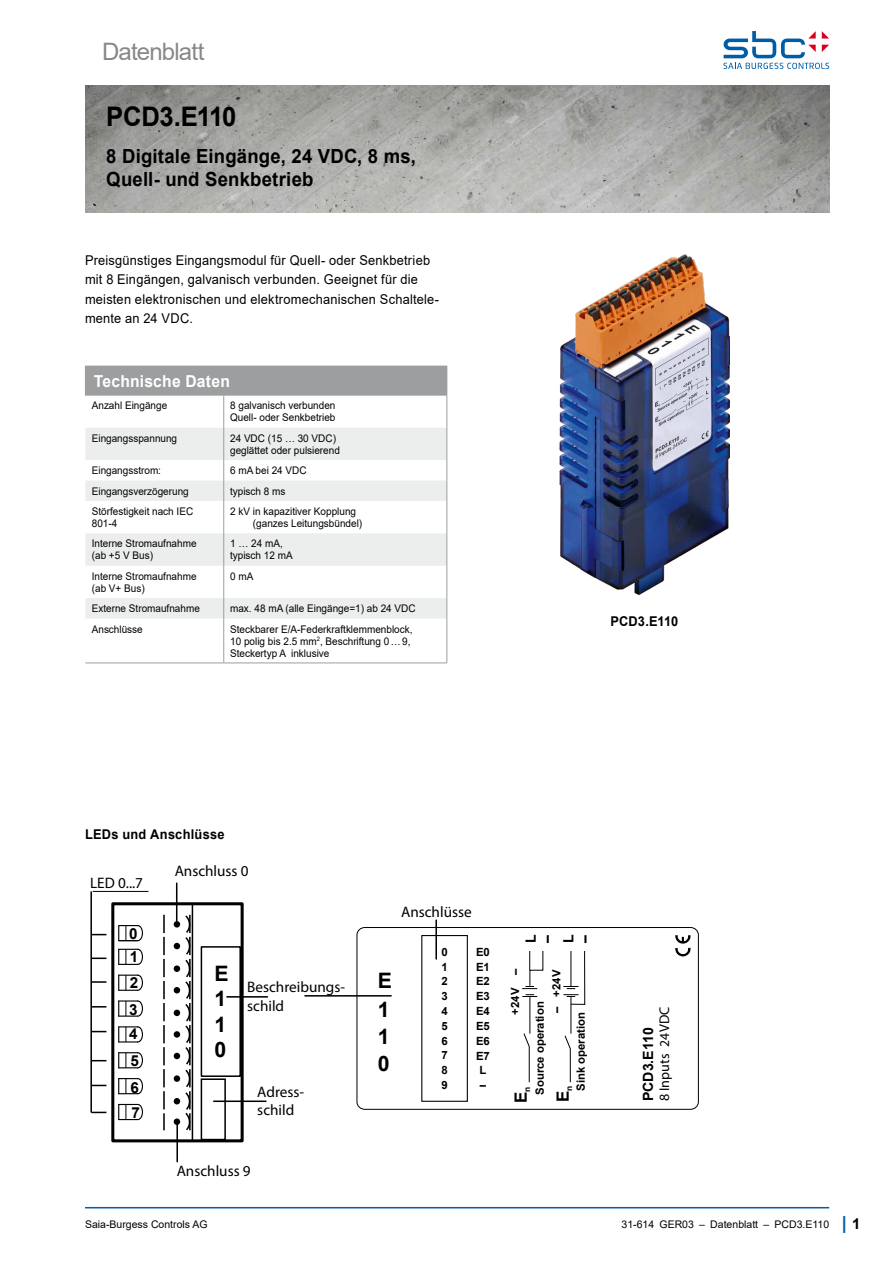
<style>
.page{position:relative;width:893px;height:1263px;background:#fff}
.page>*{position:absolute;margin:0;border:0;box-sizing:border-box;transform-origin:0 0}
.Head__Productname_bo{font:700 27px "Arial";letter-spacing:-.025em;color:#000;scale:.95 1}
.t1{font:24px "Arial";letter-spacing:-.035em;color:#87888a}
.t2{font:700 21.3px/25.5px "Arial";color:#000}
.Head__Produkt_shortd{font:700 19.5px/23.4px "Arial";letter-spacing:.01em;color:#000;scale:.95 1}
.t3{font:700 16.95px "Arial";color:#000}
.Tables__Titel__11_12{font:700 16.5px "Arial";letter-spacing:.015em;color:#fff;scale:.95 1}
.t4{font:15.15px/18.3px "Myriad Pro";color:#000}
.t5{font:700 15.15px/25.5px "Arial";color:#000;text-align:justify}
.t6{font:700 14.1px/15.8px "Arial";color:#000}
.t7{font:14.1px "Myriad Pro";color:#000}
.Text__left_justified{font:13.5px/19.5px "Arial";letter-spacing:.015em;color:#000;scale:.95 1}
.Text__left_justified-2{font:700 13.5px "Arial";letter-spacing:.02em;color:#000;scale:.95 1}
.Text__left_justified-3{font:700 13.5px "Arial";color:#000;scale:.95 1}
.t8{font:700 11.4px/14.9px "Arial";color:#000;text-align:justify}
.Text__left_justified-4{font:10.5px/12px "Arial";color:#000;scale:.95 1}
.Text__left_justified-5{font:10.5px "Arial";color:#000}
.s1{font-family:"Myriad Pro";font-weight:400;font-size:13.65px}
.s2{font-family:"Myriad Pro";font-weight:400}
.s3{font-weight:700;font-size:18px;color:#005ea8}
.s4{font-weight:700;font-size:15px}
</style>
<div class="page">
<img style="left:559px;top:254px;width:170px;height:341px">
<img style="left:85px;top:85px;width:744px;height:128px">
<svg style="left:723px;top:31px;width:106px;height:38px"></svg>
<hr style="left:85px;top:1207px;width:744px;height:1px;background:#005ea8">
<div style="left:85px;top:366px;width:362px;height:29px;background:#9c9e9f"></div>
<svg style="left:86px;top:396px;width:360px;height:266px"></svg>
<svg style="left:85px;top:428px;width:361px;height:190px;fill:#eceded"></svg>
<hr style="left:85px;top:395px;width:139px;height:1px;background:#9c9e9f">
<hr style="left:224px;top:395px;width:223px;height:1px;background:#9c9e9f">
<hr style="left:223px;top:395px;width:1px;height:33px;background:#9c9e9f">
<hr style="left:446px;top:395px;width:1px;height:33px;background:#9c9e9f">
<hr style="left:223px;top:428px;width:1px;height:32px;background:#9c9e9f">
<hr style="left:446px;top:428px;width:1px;height:32px;background:#9c9e9f">
<svg style="left:223px;top:460px;width:1px;height:41px"></svg>
<svg style="left:446px;top:460px;width:1px;height:41px"></svg>
<hr style="left:223px;top:501px;width:1px;height:32px;background:#9c9e9f">
<hr style="left:446px;top:501px;width:1px;height:32px;background:#9c9e9f">
<hr style="left:223px;top:533px;width:1px;height:33px;background:#9c9e9f">
<hr style="left:446px;top:533px;width:1px;height:33px;background:#9c9e9f">
<hr style="left:223px;top:566px;width:1px;height:32px;background:#9c9e9f">
<hr style="left:446px;top:566px;width:1px;height:32px;background:#9c9e9f">
<svg style="left:223px;top:598px;width:1px;height:20px"></svg>
<svg style="left:446px;top:598px;width:1px;height:20px"></svg>
<hr style="left:223px;top:618px;width:1px;height:44px;background:#9c9e9f">
<hr style="left:446px;top:618px;width:1px;height:44px;background:#9c9e9f">
<hr style="left:85px;top:662px;width:139px;height:1px;background:#9c9e9f">
<hr style="left:224px;top:662px;width:223px;height:1px;background:#9c9e9f">
<svg style="left:523px;top:1033px;width:7px;height:50px"></svg>
<hr style="left:529px;top:997px;width:1px;height:36px;background:#000">
<svg style="left:522px;top:951px;width:22px;height:46px"></svg>
<svg style="left:564px;top:1035px;width:7px;height:48px"></svg>
<hr style="left:570px;top:997px;width:1px;height:36px;background:#000">
<svg style="left:563px;top:951px;width:23px;height:54px"></svg>
<hr style="left:570px;top:951px;width:1px;height:35px;background:#000">
<div style="left:357px;top:927px;width:342px;height:183px;border:1px solid #000;border-radius:8px"></div>
<svg style="left:675px;top:935px;width:15px;height:21px"></svg>
<div style="left:421px;top:935px;width:47px;height:167px;border:1px solid #000"></div>
<div style="left:111px;top:902px;width:133px;height:240px;border:3px solid #000"></div>
<svg style="left:118px;top:1078px;width:25px;height:16px"></svg>
<svg style="left:118px;top:1104px;width:25px;height:16px"></svg>
<svg style="left:118px;top:1052px;width:25px;height:16px"></svg>
<svg style="left:118px;top:1026px;width:25px;height:17px"></svg>
<svg style="left:118px;top:1000px;width:25px;height:17px"></svg>
<svg style="left:118px;top:974px;width:25px;height:17px"></svg>
<svg style="left:118px;top:948px;width:25px;height:17px"></svg>
<svg style="left:118px;top:925px;width:25px;height:16px"></svg>
<svg style="left:163px;top:915px;width:2px;height:215px"></svg>
<svg style="left:174px;top:914px;width:17px;height:217px"></svg>
<div style="left:174px;top:1118px;width:6px;height:7px;background:#000;border-radius:50%"></div>
<hr style="left:192px;top:904px;width:1px;height:237px;background:#000">
<div style="left:201px;top:1078px;width:25px;height:62px;border:2px solid #000"></div>
<div style="left:201px;top:946px;width:40px;height:131px;border:2px solid #000"></div>
<hr style="left:90px;top:891px;width:2px;height:221px;background:#000">
<svg style="left:92px;top:934px;width:14px;height:1px"></svg>
<svg style="left:92px;top:957px;width:14px;height:2px"></svg>
<svg style="left:92px;top:981px;width:14px;height:2px"></svg>
<svg style="left:92px;top:1006px;width:14px;height:1px"></svg>
<svg style="left:92px;top:1031px;width:14px;height:1px"></svg>
<svg style="left:92px;top:1060px;width:14px;height:1px"></svg>
<svg style="left:92px;top:1085px;width:14px;height:1px"></svg>
<svg style="left:91px;top:1112px;width:15px;height:1px"></svg>
<hr style="left:227px;top:996px;width:40px;height:1px;background:#000">
<hr style="left:213px;top:1100px;width:53px;height:2px;background:#000">
<hr style="left:305px;top:995px;width:86px;height:1px;background:#000">
<hr style="left:176px;top:1123px;width:2px;height:39px;background:#000">
<hr style="left:176px;top:883px;width:1px;height:39px;background:#000">
<hr style="left:435px;top:920px;width:2px;height:39px;background:#000">
<h2 class="t1" style="left:102px;top:35px;width:104px">Datenblatt</h2>
<p class="Head__Productname_bo" style="left:106px;top:97px;width:139px">PCD3.E110</p>
<p class="Head__Produkt_shortd" style="left:106px;top:145px;width:328px">8 Digitale Eingänge, 24 VDC, 8 ms,<br>Quell- und Senkbetrieb</p>
<p class="Text__left_justified" style="left:85px;top:250px;width:374px">Preisgünstiges Eingangsmodul für Quell- oder Senkbetrieb mit 8 Eingängen, galvanisch verbunden. Geeignet für die meisten elektronischen und elektromechanischen Schaltele&shy;mente an 24 VDC.</p>
<p class="Tables__Titel__11_12" style="left:94px;top:369px;width:145px">Technische Daten</p>
<p class="Text__left_justified-4" style="left:92px;top:400px;width:81px">Anzahl Eingänge</p>
<p class="Text__left_justified-4" style="left:230px;top:400px;width:112px">8 galvanisch verbunden<br>Quell- oder Senkbetrieb</p>
<p class="Text__left_justified-4" style="left:92px;top:432px;width:91px">Eingangsspannung</p>
<p class="Text__left_justified-4" style="left:230px;top:432px;width:117px">24 VDC (15 … 30 VDC) geglättet oder pulsierend</p>
<p class="Text__left_justified-4" style="left:92px;top:464px;width:74px">Eingangsstrom:</p>
<p class="Text__left_justified-4" style="left:230px;top:464px;width:82px">6 mA bei 24 VDC</p>
<p class="Text__left_justified-4" style="left:92px;top:485px;width:104px">Eingangsverzögerung</p>
<p class="Text__left_justified-4" style="left:230px;top:485px;width:60px">typisch 8 ms</p>
<p class="Text__left_justified-4" style="left:92px;top:505px;width:108px">Störfestigkeit nach IEC<br>801-4</p>
<p class="Text__left_justified-4" style="left:253px;top:505px;width:116px;text-indent:-23px">2 kV in kapazitiver Kopplung (ganzes Leitungsbündel)</p>
<p class="Text__left_justified-4" style="left:92px;top:538px;width:112px">Interne Stromaufnahme (ab +5 V Bus)</p>
<p class="Text__left_justified-4" style="left:230px;top:538px;width:67px">1 … 24 mA, typisch 12 mA</p>
<p class="Text__left_justified-4" style="left:92px;top:570px;width:112px">Interne Stromaufnahme (ab V+ Bus)</p>
<p class="Text__left_justified-4" style="left:230px;top:570px;width:26px">0 mA</p>
<p class="Text__left_justified-4" style="left:92px;top:602px;width:115px">Externe Stromaufnahme</p>
<p class="Text__left_justified-4" style="left:230px;top:602px;width:197px">max. 48 mA (alle Eingänge=1) ab 24 VDC</p>
<p class="Text__left_justified-4" style="left:92px;top:623px;width:55px">Anschlüsse</p>
<p class="Text__left_justified-4" style="left:230px;top:623px;width:193px">Steckbarer E/A-Federkraftklemmenblock,<br>10 polig bis 2.5 mm<sup>2</sup>, Beschriftung 0…9,<br>Steckertyp A inklusive</p>
<p class="Text__left_justified-3" style="left:610px;top:612px;width:73px">PCD3.E110</p>
<p class="Text__left_justified-2" style="left:85px;top:825px;width:149px">LEDs und Anschlüsse</p>
<p class="t4" style="left:90px;top:874px;width:55px">LED 0...7</p>
<p class="t5" style="left:129px;top:922px;width:11px;line-height:23.1px">0<br>1</p>
<p class="t5" style="left:129px;top:970px;width:11px">2<br>3<br>4</p>
<p class="t5" style="left:131px;top:1048px;width:11px">5<br>6<br>7</p>
<p class="t4" style="left:175px;top:862px;width:76px">Anschluss 0</p>
<p class="t2" style="left:214px;top:961px;width:16px;text-align:justify">E 1<br>1<br>0</p>
<p class="t4" style="left:247px;top:978px;width:99px">Beschreibungs&shy;schild</p>
<p class="t4" style="left:257px;top:1083px;width:48px">Adress&shy;schild</p>
<p class="t4" style="left:177px;top:1162px;width:76px">Anschluss 9</p>
<p class="Text__left_justified-5" style="left:85px;top:1217px;width:124px">Saia-Burgess Controls AG</p>
<p class="t4" style="left:401px;top:902px;width:72px">Anschlüsse</p>
<p class="t2" style="left:378px;top:966px;width:16px;line-height:29.5px">E<br>1</p>
<p class="t2" style="left:378px;top:1023px;width:13px;line-height:27px">1<br>0</p>
<p class="t8" style="left:442px;top:944px;width:8px">0<br>1<br>2<br>3<br>4<br>5<br>6<br>7<br>8<br>9</p>
<p class="t8" style="left:476px;top:944px;width:15px;text-align:center">E0<br>E1<br>E2<br>E3<br>E4<br>E5<br>E6<br>E7<br>L –</p>
<p class="t6" style="left:523px;top:943px;width:10px;rotate:-90deg">L –</p>
<p class="t6" style="left:561px;top:943px;width:10px;rotate:-90deg">L –</p>
<p class="t8" style="left:508px;top:1014px;width:47px;rotate:-90deg">+24V –</p>
<p class="t8" style="left:549px;top:1013px;width:45px;rotate:-90deg">– +24V</p>
<p class="t8" style="left:532px;top:1095px;width:95px;rotate:-90deg">Source operation</p>
<p class="t8" style="left:573px;top:1091px;width:80px;rotate:-90deg">Sink operation</p>
<p class="t3" style="left:551px;top:1102px;width:18px;rotate:-90deg">E<sub>n</sub></p>
<p class="t3" style="left:509px;top:1103px;width:18px;rotate:-90deg">E<sub>n</sub></p>
<p class="t6" style="left:641px;top:1047px;width:42px;text-indent:-54px;rotate:-90deg">PCD3.E110<br><span class="s1">24</span><span class="s2">VDC</span></p>
<p class="t7" style="left:656px;top:1101px;width:49px;rotate:-90deg">8 Inputs</p>
<p class="Text__left_justified-5" style="left:622px;top:1217px;width:240px">31-614 GER03 – Datenblatt – PCD3.E110 <span class="s3">|</span> <span class="s4">1</span></p>
</div>
